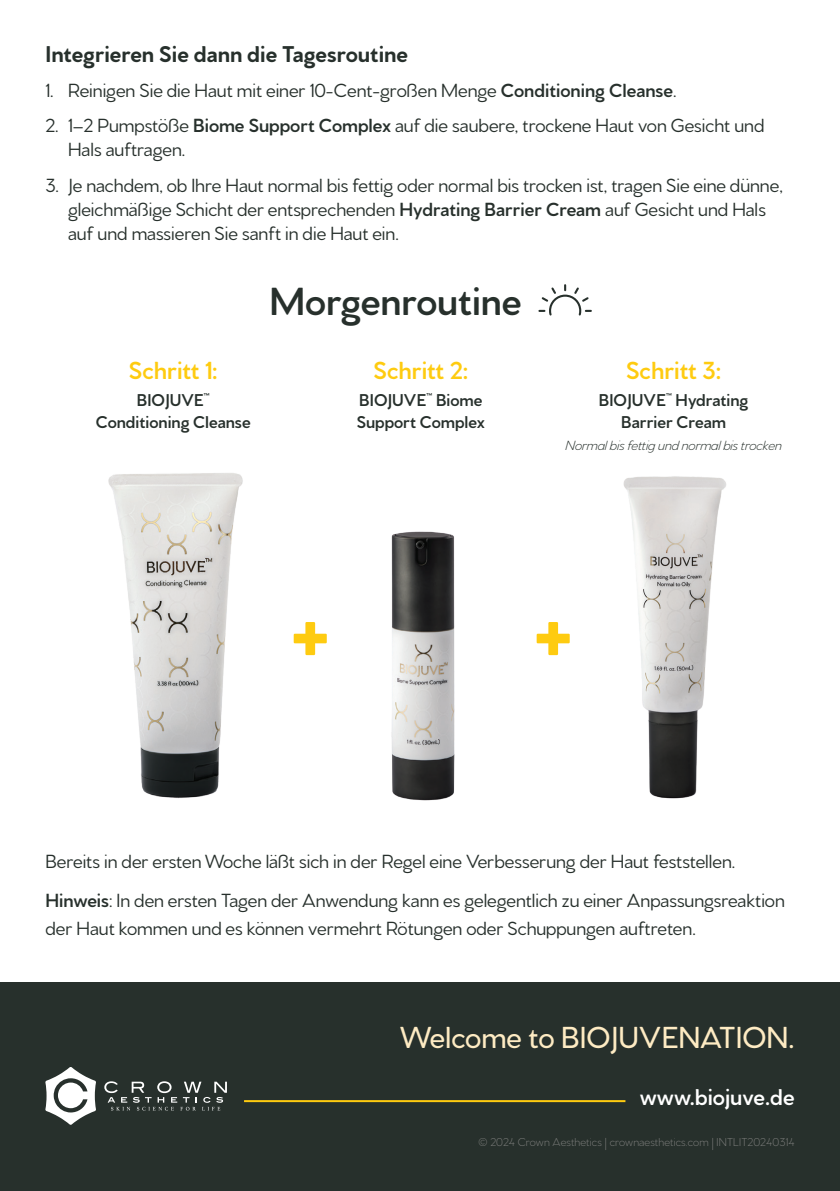
<style>
.page{position:relative;width:840px;height:1191px;background:#fff}
.page>*{position:absolute;margin:0;border:0;box-sizing:border-box;transform-origin:0 0}
.t1{font:800 77.6px "Venti CF";color:#fecb10}
.Header_HCP{font:600 41.2px "Venti CF";letter-spacing:-.005em;color:#27302c}
.t2{font:500 32px "Venti CF";color:#feebc3}
.t3{font:600 26px "Venti CF";color:#fecb10}
.Body_Bullets_17pt{font:700 24px "Venti CF";color:#27302c}
.t4{font:600 24px "Venti CF";color:#fff}
.t5{font:20px/24px "Venti CF";color:#27302c}
.t6{font:600 18px/21.6px "Venti CF";color:#27302c;text-align:center}
.t7{font:italic 300 14px "Venti CF";color:#27302c}
.t8{font:300 12px "Venti CF";letter-spacing:.01em;color:#7b7c7a}
.s1{font-weight:600}
</style>
<div class="page">
<div style="left:0;top:982px;width:839px;height:209px;background:#27302c"></div>
<svg style="left:539px;top:285px;width:51px;height:31px"></svg>
<img style="left:108px;top:473px;width:135px;height:325px">
<img style="left:391px;top:531px;width:64px;height:270px">
<img style="left:623px;top:476px;width:103px;height:323px">
<hr style="left:244px;top:1100px;width:381px;height:2px;background:#fecb10">
<svg style="left:45px;top:1067px;width:51px;height:57px"></svg>
<svg style="left:104px;top:1081px;width:123px;height:29px"></svg>
<p class="Body_Bullets_17pt" style="left:45px;top:39px;width:364px">Integrieren Sie dann die Tagesroutine</p>
<p class="t5" style="left:45px;top:79px;width:632px">1. Reinigen Sie die Haut mit einer 10-Cent-großen Menge <span class="s1">Conditioning Cleanse</span>.</p>
<p class="t5" style="left:68px;top:114px;width:697px;text-indent:-23px">2. 1–2 Pumpstöße <span class="s1">Biome Support Complex</span> auf die saubere, trockene Haut von Gesicht und<br>Hals auftragen.</p>
<p class="t5" style="left:68px;top:174px;width:715px;text-indent:-23px">3. Je nachdem, ob Ihre Haut normal bis fettig oder normal bis trocken ist, tragen Sie eine dünne, gleichmäßige Schicht der entsprechenden <span class="s1">Hydrating Barrier Cream</span> auf Gesicht und Hals auf und massieren Sie sanft in die Haut ein.</p>
<p class="t3" style="left:129px;top:354px;width:90px">Schritt 1:</p>
<p class="t6" style="left:96px;top:390px;width:156px">BIOJUVE<sup>™<br></sup>Conditioning Cleanse</p>
<p class="Header_HCP" style="left:269px;top:276px;width:254px">Morgenroutine</p>
<p class="t3" style="left:373px;top:354px;width:96px">Schritt 2:</p>
<p class="t6" style="left:356px;top:390px;width:130px;text-align:left">BIOJUVE<sup>™</sup> Biome<br>Support Complex</p>
<p class="t3" style="left:625px;top:354px;width:97px">Schritt 3:</p>
<p class="t6" style="left:598px;top:390px;width:151px">BIOJUVE<sup>™</sup> Hydrating<br>Barrier Cream</p>
<p class="t7" style="left:565px;top:437px;width:217px">Normal bis fettig und normal bis trocken</p>
<p class="t1" style="left:290px;top:589px;width:42px">+</p>
<p class="t1" style="left:533px;top:589px;width:42px">+</p>
<p class="t5" style="left:45px;top:849px;width:691px">Bereits in der ersten Woche läßt sich in der Regel eine Verbesserung der Haut feststellen.</p>
<p class="t5" style="left:45px;top:887px;width:740px;line-height:28px"><span class="s1">Hinweis</span>: In den ersten Tagen der Anwendung kann es gelegentlich zu einer Anpassungsreaktion der Haut kommen und es können vermehrt Rötungen oder Schuppungen auftreten.</p>
<p class="t2" style="left:400px;top:1017px;width:396px">Welcome to BIOJUVENATION.</p>
<p class="t4" style="left:639px;top:1082px;width:156px">www.biojuve.de</p>
<p class="t8" style="left:478px;top:1134px;width:317px">© 2024 Crown Aesthetics | crownaesthetics.com | INTLIT20240314</p>
</div>
